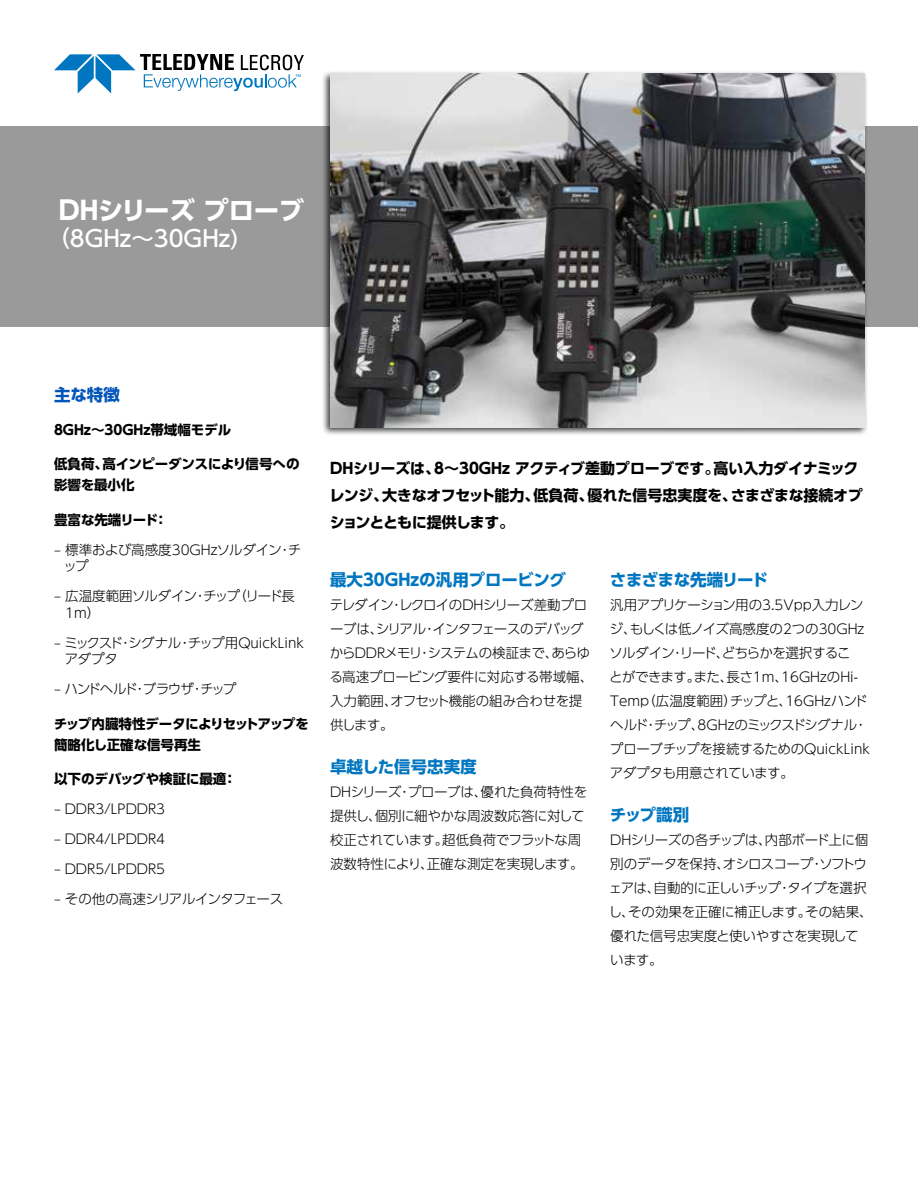
<style>
.page{position:relative;width:918px;height:1188px;background:#fff}
.page>*{position:absolute;margin:0;border:0;box-sizing:border-box;transform-origin:0 0}
.t1{font:25.5px "BIZ UDP Shin Go Bold";color:#fff}
.t2{font:22.5px "BIZ UDP Shin Go Medium";color:#fff}
.t3{font:16.5px "BIZ UDP Shin Go Bold";color:#0076c0}
.t4{font:16.5px "BIZ UDP Shin Go Bold";color:#0055b8}
.t5{font:15px/27px "BIZ UDP Shin Go Bold";color:#000}
.t6{font:13.5px/24px "BIZ UDP Shin Go Light";color:#000}
.t7{font:13.5px/21px "BIZ UDP Shin Go Bold";color:#000}
</style>
<div class="page">
<div style="left:0;top:126px;width:918px;height:201px;background:#9a9a9a"></div>
<svg style="left:54px;top:54px;width:250px;height:39px"></svg>
<div style="left:321px;top:70px;width:547px;height:366px;background:#000;opacity:.75"></div>
<img style="left:330px;top:74px;width:535px;height:354px">
<h1 class="t1" style="left:59px;top:198px;width:247px">DHシリーズ プローブ</h1>
<h2 class="t2" style="left:59px;top:227px;width:182px">（8GHz～30GHz)</h2>
<p class="t4" style="left:54px;top:386px;width:67px">主な特徴</p>
<p class="t7" style="left:54px;top:419px;width:179px">8GHz～30GHz帯域幅モデル</p>
<p class="t7" style="left:54px;top:454px;width:247px">低負荷、高インピーダンスにより信号への影響を最小化</p>
<p class="t7" style="left:54px;top:509px;width:112px">豊富な先端リード：</p>
<p class="t6" style="left:65px;top:542px;width:237px;line-height:16.5px;text-indent:-11px">– 標準および高感度30GHzソルダイン・チップ</p>
<p class="t6" style="left:65px;top:588px;width:231px;line-height:16.5px;text-indent:-11px">– 広温度範囲ソルダイン・チップ（リード長<br>1m）</p>
<p class="t6" style="left:65px;top:635px;width:241px;line-height:16.5px;text-indent:-11px">– ミックスド・シグナル・チップ用QuickLinkアダプタ</p>
<p class="t6" style="left:54px;top:677px;width:184px">– ハンドヘルド・ブラウザ・チップ</p>
<p class="t7" style="left:54px;top:713px;width:256px">チップ内臓特性データによりセットアップを簡略化し正確な信号再生</p>
<p class="t7" style="left:54px;top:769px;width:181px">以下のデバッグや検証に最適：</p>
<p class="t6" style="left:54px;top:797px;width:113px">– DDR3/LPDDR3</p>
<p class="t6" style="left:54px;top:827px;width:113px">– DDR4/LPDDR4</p>
<p class="t6" style="left:54px;top:857px;width:113px">– DDR5/LPDDR5</p>
<p class="t6" style="left:54px;top:887px;width:230px">– その他の高速シリアルインタフェース</p>
<p class="t5" style="left:330px;top:455px;width:534px">DHシリーズは、8～30GHz アクティブ差動プローブです。高い入力ダイナミックレンジ、大きなオフセット能力、低負荷、優れた信号忠実度を、さまざまな接続オプションとともに提供します。</p>
<p class="t3" style="left:330px;top:572px;width:237px">最大30GHzの汎用プロービング</p>
<p class="t6" style="left:330px;top:593px;width:261px">テレダイン・レクロイのDHシリーズ差動プローブは、シリアル・インタフェースのデバッグからDDRメモリ・システムの検証まで、あらゆる高速プロービング要件に対応する帯域幅、入力範囲、オフセット機能の組み合わせを提供します。</p>
<p class="t3" style="left:330px;top:759px;width:148px">卓越した信号忠実度</p>
<p class="t6" style="left:330px;top:780px;width:258px">DHシリーズ・プローブは、優れた負荷特性を提供し、個別に細やかな周波数応答に対して校正されています。超低負荷でフラットな周波数特性により、正確な測定を実現します。</p>
<p class="t3" style="left:610px;top:572px;width:158px">さまざまな先端リード</p>
<p class="t6" style="left:610px;top:593px;width:261px">汎用アプリケーション用の3.5Vpp入力レンジ、もしくは低ノイズ高感度の2つの30GHzソルダイン・リード、どちらかを選択するこ<br>とができます。また、長さ1m、16GHzのHi-<br>Temp（広温度範囲）チップと、16GHzハンドヘルド・チップ、8GHzのミックスドシグナル・プローブチップを接続するためのQuickLinkアダプタも用意されています。</p>
<p class="t3" style="left:610px;top:807px;width:80px">チップ識別</p>
<p class="t6" style="left:610px;top:828px;width:259px">DHシリーズの各チップは、内部ボード上に個別のデータを保持、オシロスコープ・ソフトウェアは、自動的に正しいチップ・タイプを選択し、その効果を正確に補正します。その結果、優れた信号忠実度と使いやすさを実現しています。</p>
</div>
